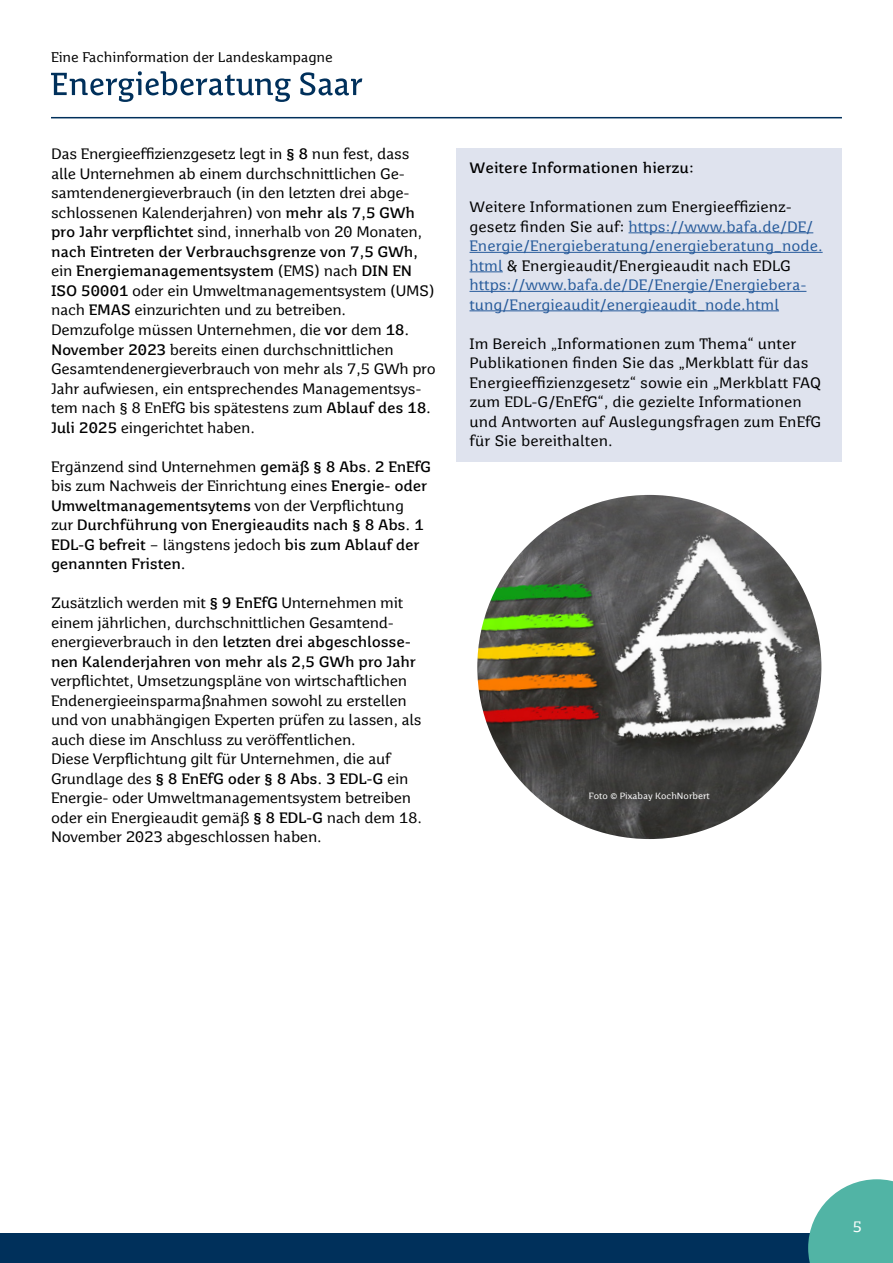
<style>
.page{position:relative;width:893px;height:1263px;background:#fff}
.page>*{position:absolute;margin:0;border:0;box-sizing:border-box;transform-origin:0 0}
.t1{font:15px/19.5px "Saar 1450 Text";letter-spacing:-.02em;color:#000}
.t2{font:15px/19.5px "Saar 1450 Text";color:#275b9b}
.t3{font:700 15px/19.5px "Saar 1450 Text";letter-spacing:-.02em;color:#000}
.t4{font:15px/19.5px "Saar 1450 Text";color:#000}
.t5{font:700 15px "Saar 1450 Text";color:#000}
.t6{font:15px "Saar 1450 Text";color:#fff}
.t7{font:13.95px "Saar 1450 Text";letter-spacing:-.01em;color:#000}
.t8{font:9px "Saar 1450 Text";color:#fff}
.s1{font-weight:700}
.s2{font-weight:400}
.s3{color:#000}
</style>
<div class="page">
<div style="left:0;top:1233px;width:893px;height:30px;background:#00305b"></div>
<svg style="left:808px;top:1179px;width:85px;height:84px;background:#6abeb1"></svg>
<svg style="left:51px;top:71px;width:311px;height:31px"></svg>
<hr style="left:51px;top:117px;width:791px;height:1px;background:#00305b">
<div style="left:457px;top:148px;width:385px;height:313px;background:#dfe3ee"></div>
<hr style="left:628px;top:232px;width:185px;height:1px;background:#275b9b">
<hr style="left:469px;top:252px;width:354px;height:1px;background:#275b9b">
<hr style="left:469px;top:271px;width:34px;height:1px;background:#275b9b">
<hr style="left:469px;top:291px;width:337px;height:1px;background:#275b9b">
<hr style="left:469px;top:310px;width:310px;height:1px;background:#275b9b">
<img style="left:477px;top:495px;width:344px;height:344px;border-radius:172px">
<p class="t7" style="left:51px;top:49px;width:283px">Eine Fachinformation der Landeskampagne</p>
<p class="t1" style="left:51px;top:144px;width:386px">Das Energieeffizienzgesetz legt in <span class="s1">§ 8</span> nun fest, dass alle Unternehmen ab einem durchschnittlichen Ge&shy;samtendenergieverbrauch (in den letzten drei abge&shy;schlossenen Kalenderjahren) von <span class="s1">mehr als 7,5 GWh pro Jahr verpflichtet</span> sind, innerhalb von 20 Monaten, <span class="s1">nach Eintreten der Verbrauchsgrenze von 7,5 GWh, </span>ein <span class="s1">Energiemanagementsystem</span> (EMS) nach <span class="s1">DIN EN ISO 50001</span> oder ein Umweltmanagementsystem (UMS) nach <span class="s1">EMAS</span> einzurichten und zu betreiben.<br>Demzufolge müssen Unternehmen, die <span class="s1">vor</span> dem <span class="s1">18.<br>November 2023</span> bereits einen durchschnittlichen Gesamtendenergieverbrauch von mehr als 7,5 GWh pro Jahr aufwiesen, ein entsprechendes Managementsys&shy;tem nach § 8 EnEfG bis spätestens zum <span class="s1">Ablauf des 18.<br>Juli 2025</span> eingerichtet haben.</p>
<p class="t3" style="left:51px;top:456px;width:382px"><span class="s2">Ergänzend sind Unternehmen</span> gemäß § 8 Abs. 2 EnEfG <span class="s2">bis zum Nachweis der Einrichtung eines</span> Energie- oder Umweltmanagementsytems <span class="s2">von der Verpflichtung<br>zur</span> Durchführung von Energieaudits nach § 8 Abs. 1<br>EDL-G befreit <span class="s2">– längstens jedoch</span> bis zum Ablauf der genannten Fristen.</p>
<p class="t1" style="left:51px;top:593px;width:366px">Zusätzlich werden mit <span class="s1">§ 9 EnEfG</span> Unternehmen mit einem jährlichen, durchschnittlichen Gesamtend&shy;energieverbrauch in den <span class="s1">letzten drei abgeschlosse&shy;nen Kalenderjahren von mehr als 2,5 GWh pro Jahr</span></p>
<p class="t1" style="left:51px;top:671px;width:372px">verpflichtet, Umsetzungspläne von wirtschaftlichen Endenergieeinsparmaßnahmen sowohl zu erstellen und von unabhängigen Experten prüfen zu lassen, als auch diese im Anschluss zu veröffentlichen.<br>Diese Verpflichtung gilt für Unternehmen, die auf Grundlage des <span class="s1">§ 8 EnEfG oder § 8 Abs. 3 EDL-G</span> ein Energie- oder Umweltmanagementsystem betreiben oder ein Energieaudit gemäß <span class="s1">§ 8 EDL-G</span> nach dem 18.<br>November 2023 abgeschlossen haben.</p>
<p class="t5" style="left:469px;top:159px;width:226px">Weitere Informationen hierzu:</p>
<p class="t2" style="left:469px;top:197px;width:355px"><span class="s3">Weitere Informationen zum Energieeffizienz&shy;gesetz finden Sie auf:</span> https://www.bafa.de/DE/ Energie/Energieberatung/energieberatung_node. html <span class="s3">&amp; Energieaudit/Energieaudit nach EDLG </span>https://www.bafa.de/DE/Energie/Energiebera&shy;tung/Energieaudit/energieaudit_node.html</p>
<p class="t4" style="left:469px;top:334px;width:353px">Im Bereich „Informationen zum Thema“ unter Publikationen finden Sie das „Merkblatt für das Energieeffizienzgesetz“ sowie ein „Merkblatt FAQ zum EDL-G/EnEfG“, die gezielte Informationen und Antworten auf Auslegungsfragen zum EnEfG für Sie bereithalten.</p>
<p class="t8" style="left:589px;top:791px;width:122px">Foto © Pixabay KochNorbert</p>
<p class="t6" style="left:853px;top:1218px;width:11px">5</p>
</div>
